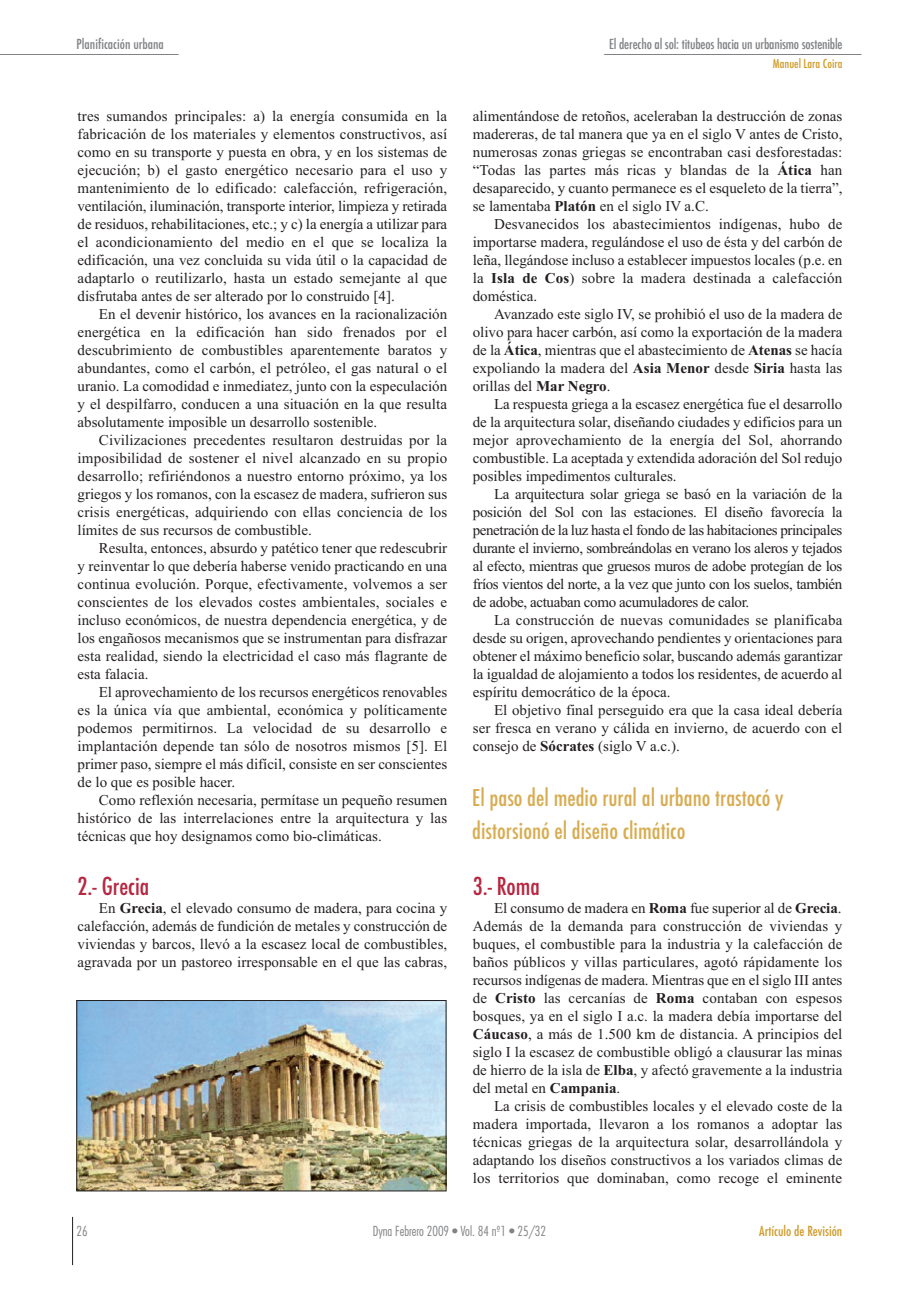
<style>
.page{position:relative;width:919px;height:1289px;background:#fff}
.page>*{position:absolute;margin:0;border:0;box-sizing:border-box;transform-origin:0 0}
.t1{font:24px "Futura Condensed Medium TT";color:#b62841}
.t2{font:22.5px/33px "Futura Condensed Medium TT";color:#d8ac51}
.t3{font:15px/18px "Times New Roman";color:#231f20;text-align:justify}
.t4{font:500 condensed 13.5px "Futura";letter-spacing:-.015em;color:#808285}
.t5{font:300 condensed 13.5px "Futura";color:#808285}
.t6{font:13.5px "Futura Condensed Medium TT";color:#808285}
.t7{font:13.5px "Futura Condensed Medium TT";color:#cf9b2a}
.t8{font:12px "Futura Condensed Medium TT";color:#cf9b2a}
.s1{font-weight:700}
</style>
<div class="page">
<hr style="left:0;top:54px;width:179px;height:1px;background:#808285">
<img style="left:79px;top:1002px;width:365px;height:187px">
<div style="left:77px;top:1000px;width:369px;height:191px;border:1px solid #231f20"></div>
<hr style="left:72px;top:1216px;width:1px;height:48px;background:#231f20">
<hr style="left:604px;top:54px;width:257px;height:1px;background:#808285">
<p class="t6" style="left:77px;top:38px;width:89px">Planificación urbana</p>
<p class="t3" style="left:78px;top:108px;width:371px">tres sumandos principales: a) la energía consumida en la fabricación de los materiales y elementos constructivos, así como en su transporte y puesta en obra, y en los sistemas de ejecución; b) el gasto energético necesario para el uso y mantenimiento de lo edificado: calefacción, refrigeración, ventilación, iluminación, transporte interior, limpieza y retirada de residuos, rehabilitaciones, etc.; y c) la energía a utilizar para el acondicionamiento del medio en el que se localiza la edificación, una vez concluida su vida útil o la capacidad de adaptarlo o reutilizarlo, hasta un estado semejante al que disfrutaba antes de ser alterado por lo construido [4].</p>
<p class="t3" style="left:78px;top:306px;width:371px;text-indent:21px">En el devenir histórico, los avances en la racionalización energética en la edificación han sido frenados por el descubrimiento de combustibles aparentemente baratos y abundantes, como el carbón, el petróleo, el gas natural o el uranio. La comodidad e inmediatez, junto con la especulación y el despilfarro, conducen a una situación en la que resulta absolutamente imposible un desarrollo sostenible.</p>
<p class="t3" style="left:78px;top:432px;width:371px;text-indent:21px">Civilizaciones precedentes resultaron destruidas por la imposibilidad de sostener el nivel alcanzado en su propio desarrollo; refiriéndonos a nuestro entorno próximo, ya los griegos y los romanos, con la escasez de madera, sufrieron sus crisis energéticas, adquiriendo con ellas conciencia de los límites de sus recursos de combustible.</p>
<p class="t3" style="left:78px;top:540px;width:371px;text-indent:21px">Resulta, entonces, absurdo y patético tener que redescubrir y reinventar lo que debería haberse venido practicando en una continua evolución. Porque, efectivamente, volvemos a ser conscientes de los elevados costes ambientales, sociales e incluso económicos, de nuestra dependencia energética, y de los engañosos mecanismos que se instrumentan para disfrazar esta realidad, siendo la electricidad el caso más flagrante de esta falacia.</p>
<p class="t3" style="left:78px;top:684px;width:371px;text-indent:21px">El aprovechamiento de los recursos energéticos renovables es la única vía que ambiental, económica y políticamente podemos permitirnos. La velocidad de su desarrollo e implantación depende tan sólo de nosotros mismos [5]. El primer paso, siempre el más difícil, consiste en ser conscientes de lo que es posible hacer.</p>
<p class="t3" style="left:78px;top:792px;width:371px;text-indent:21px">Como reflexión necesaria, permítase un pequeño resumen histórico de las interrelaciones entre la arquitectura y las técnicas que hoy designamos como bio-climáticas.</p>
<h1 class="t1" style="left:78px;top:874px;width:73px">2.- Grecia</h1>
<p class="t3" style="left:78px;top:900px;width:371px;text-indent:21px">En <span class="s1">Grecia</span>, el elevado consumo de madera, para cocina y calefacción, además de fundición de metales y construcción de viviendas y barcos, llevó a la escasez local de combustibles, agravada por un pastoreo irresponsable en el que las cabras,</p>
<p class="t4" style="left:609px;top:36px;width:235px">El derecho al sol: titubeos hacia un urbanismo sostenible</p>
<p class="t8" style="left:772px;top:58px;width:71px">Manuel Lara Coira</p>
<p class="t3" style="left:472px;top:108px;width:371px">alimentándose de retoños, aceleraban la destrucción de zonas madereras, de tal manera que ya en el siglo V antes de Cristo, numerosas zonas griegas se encontraban casi desforestadas: “Todas las partes más ricas y blandas de la <span class="s1">Ática</span> han desaparecido, y cuanto permanece es el esqueleto de la tierra”, se lamentaba <span class="s1">Platón</span> en el siglo IV a.C.</p>
<p class="t3" style="left:472px;top:216px;width:371px;text-indent:21px">Desvanecidos los abastecimientos indígenas, hubo de importarse madera, regulándose el uso de ésta y del carbón de leña, llegándose incluso a establecer impuestos locales (p.e. en la <span class="s1">Isla de Cos</span>) sobre la madera destinada a calefacción doméstica.</p>
<p class="t3" style="left:472px;top:306px;width:371px;text-indent:21px">Avanzado este siglo IV, se prohibió el uso de la madera de olivo para hacer carbón, así como la exportación de la madera de la <span class="s1">Ática</span>, mientras que el abastecimiento de <span class="s1">Atenas</span> se hacía expoliando la madera del <span class="s1">Asia Menor</span> desde <span class="s1">Siria</span> hasta las orillas del <span class="s1">Mar Negro</span>.</p>
<p class="t3" style="left:472px;top:396px;width:371px;text-indent:21px">La respuesta griega a la escasez energética fue el desarrollo de la arquitectura solar, diseñando ciudades y edificios para un mejor aprovechamiento de la energía del Sol, ahorrando combustible. La aceptada y extendida adoración del Sol redujo posibles impedimentos culturales.</p>
<p class="t3" style="left:472px;top:486px;width:371px;text-indent:21px">La arquitectura solar griega se basó en la variación de la posición del Sol con las estaciones. El diseño favorecía la penetración de la luz hasta el fondo de las habitaciones principales durante el invierno, sombreándolas en verano los aleros y tejados al efecto, mientras que gruesos muros de adobe protegían de los fríos vientos del norte, a la vez que junto con los suelos, también de adobe, actuaban como acumuladores de calor.</p>
<p class="t3" style="left:472px;top:612px;width:371px;text-indent:21px">La construcción de nuevas comunidades se planificaba desde su origen, aprovechando pendientes y orientaciones para obtener el máximo beneficio solar, buscando además garantizar la igualdad de alojamiento a todos los residentes, de acuerdo al espíritu democrático de la época.</p>
<p class="t3" style="left:472px;top:702px;width:371px;text-indent:21px">El objetivo final perseguido era que la casa ideal debería ser fresca en verano y cálida en invierno, de acuerdo con el consejo de <span class="s1">Sócrates</span> (siglo V a.c.).</p>
<h2 class="t2" style="left:472px;top:783px;width:313px">El paso del medio rural al urbano trastocó y distorsionó el diseño climático</h2>
<h1 class="t1" style="left:472px;top:874px;width:69px">3.- Roma</h1>
<p class="t3" style="left:472px;top:900px;width:371px;text-indent:21px">El consumo de madera en <span class="s1">Roma</span> fue superior al de <span class="s1">Grecia</span>.<br>Además de la demanda para construcción de viviendas y buques, el combustible para la industria y la calefacción de baños públicos y villas particulares, agotó rápidamente los recursos indígenas de madera. Mientras que en el siglo III antes de <span class="s1">Cristo</span> las cercanías de <span class="s1">Roma</span> contaban con espesos bosques, ya en el siglo I a.c. la madera debía importarse del <span class="s1">Cáucaso</span>, a más de 1.500 km de distancia. A principios del siglo I la escasez de combustible obligó a clausurar las minas de hierro de la isla de <span class="s1">Elba</span>, y afectó gravemente a la industria del metal en <span class="s1">Campania</span>.</p>
<p class="t3" style="left:472px;top:1098px;width:371px;text-indent:21px">La crisis de combustibles locales y el elevado coste de la madera importada, llevaron a los romanos a adoptar las técnicas griegas de la arquitectura solar, desarrollándola y adaptando los diseños constructivos a los variados climas de los territorios que dominaban, como recoge el eminente</p>
<p class="t5" style="left:77px;top:1225px;width:13px">26</p>
<p class="t5" style="left:373px;top:1225px;width:175px">Dyna Febrero 2009 • Vol. 84 nº1 • 25/32</p>
<p class="t7" style="left:759px;top:1225px;width:85px">Artículo de Revisión</p>
</div>
